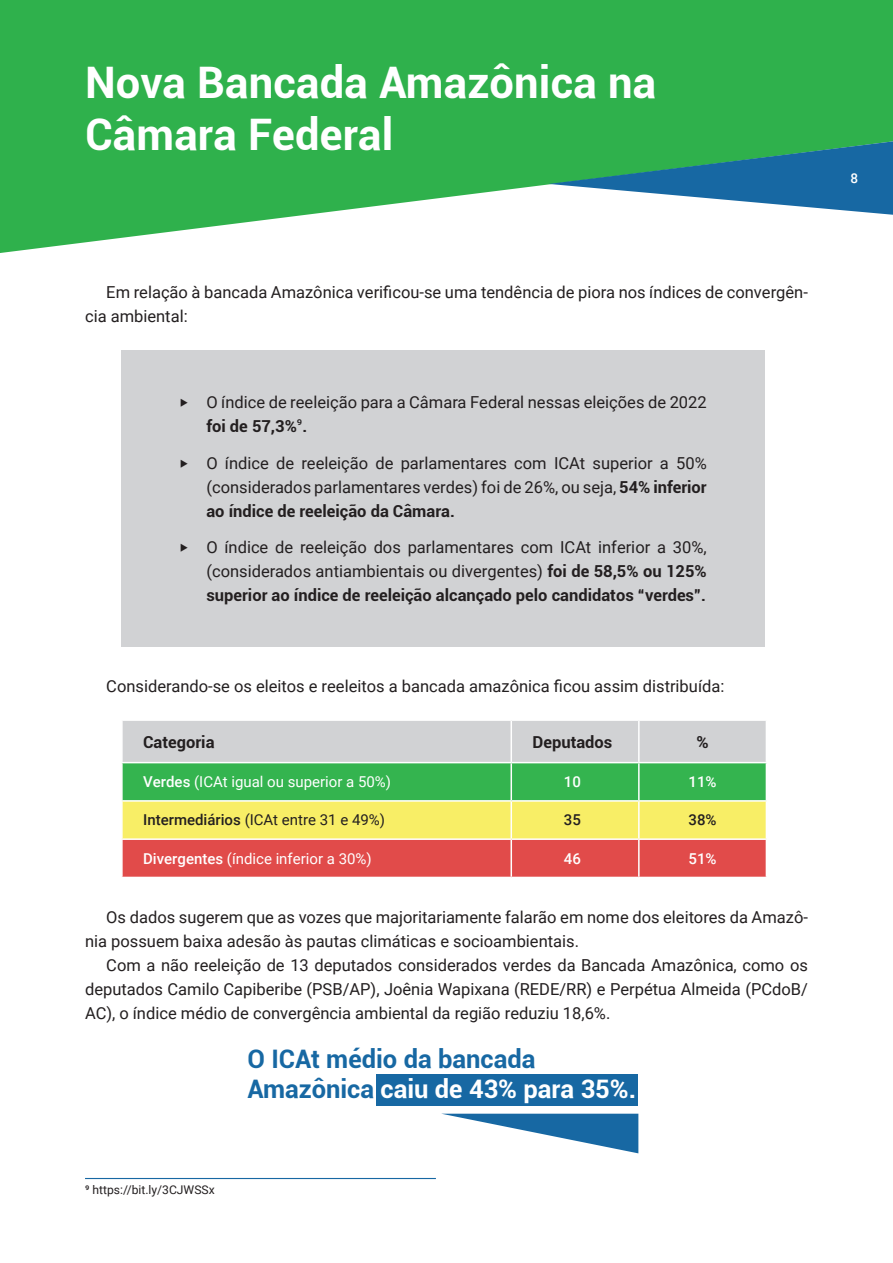
<style>
.page{position:relative;width:893px;height:1263px;background:#fff}
.page>*{position:absolute;margin:0;border:0;box-sizing:border-box;transform-origin:0 0}
.t1{font:700 43.5px/52.2px "Roboto";letter-spacing:.005em;color:#fff}
.t2{font:700 25.5px/30.6px "Roboto";color:#1768a3}
.t3{font:16.5px/24px "Roboto";color:#231f20}
.t4{font:700 16.5px "Roboto";color:#231f20}
.t5{font:15px "Roboto";color:#fff}
.t6{font:15px "Roboto";color:#231f20}
.t7{font:500 15px "Roboto";color:#fff}
.t8{font:500 15px "Roboto";color:#231f20}
.t9{font:500 13.5px "Roboto";color:#fff}
.t10{font:12px "Roboto";color:#231f20}
.s1{font-weight:700}
.s2{font-size:15px}
.s3{font-weight:500}
.s4{color:#fff}
</style>
<div class="page">
<svg style="left:123px;top:721px;width:643px;height:156px;background:#b8b078"></svg>
<hr style="left:510px;top:721px;width:2px;height:41px;background:#fff">
<hr style="left:638px;top:721px;width:2px;height:41px;background:#fff">
<hr style="left:121px;top:762px;width:390px;height:1px;background:#fff">
<hr style="left:511px;top:762px;width:128px;height:1px;background:#fff">
<hr style="left:510px;top:763px;width:2px;height:37px;background:#fff">
<hr style="left:639px;top:762px;width:128px;height:1px;background:#fff">
<hr style="left:638px;top:763px;width:2px;height:37px;background:#fff">
<hr style="left:121px;top:800px;width:390px;height:2px;background:#fff">
<hr style="left:511px;top:800px;width:128px;height:2px;background:#fff">
<hr style="left:510px;top:802px;width:2px;height:36px;background:#fff">
<hr style="left:639px;top:800px;width:128px;height:2px;background:#fff">
<hr style="left:638px;top:802px;width:2px;height:36px;background:#fff">
<hr style="left:121px;top:838px;width:390px;height:2px;background:#fff">
<hr style="left:511px;top:838px;width:128px;height:2px;background:#fff">
<hr style="left:510px;top:840px;width:2px;height:37px;background:#fff">
<hr style="left:639px;top:838px;width:128px;height:2px;background:#fff">
<hr style="left:638px;top:840px;width:2px;height:37px;background:#fff">
<svg style="left:0;top:0;width:893px;height:253px;fill:#2fb14c"></svg>
<svg style="left:549px;top:141px;width:344px;height:74px"></svg>
<div style="left:121px;top:350px;width:643px;height:296px;background:#d1d2d4"></div>
<div style="left:377px;top:1074px;width:261px;height:31px;background:#1768a3"></div>
<svg style="left:443px;top:1114px;width:195px;height:39px"></svg>
<hr style="left:85px;top:1178px;width:351px;height:1px;background:#1768a3">
<h1 class="t1" style="left:85px;top:55px;width:573px">Nova Bancada Amazônica na<br>Câmara Federal</h1>
<p class="t3" style="left:85px;top:279px;width:724px;text-indent:21px">Em relação à bancada Amazônica verificou-se uma tendência de piora nos índices de convergên&shy;cia ambiental:</p>
<p class="t3" style="left:206px;top:389px;width:502px;text-indent:-27px">‣ O índice de reeleição para a Câmara Federal nessas eleições de 2022 <span class="s1">foi de 57,3%</span><span class="s2">⁹</span><span class="s1">.</span></p>
<p class="t3" style="left:206px;top:450px;width:502px;text-align:justify;text-indent:-27px">‣ O índice de reeleição de parlamentares com ICAt superior a 50% (considerados parlamentares verdes) foi de 26%, ou seja, <span class="s1">54% inferior ao índice de reeleição da Câmara.</span></p>
<p class="t3" style="left:206px;top:535px;width:502px;text-align:justify;text-indent:-27px">‣ O índice de reeleição dos parlamentares com ICAt inferior a 30%, (considerados antiambientais ou divergentes) <span class="s1">foi de 58,5% ou 125% superior ao índice de reeleição alcançado pelo candidatos “verdes”.</span></p>
<p class="t3" style="left:106px;top:673px;width:619px">Considerando-se os eleitos e reeleitos a bancada amazônica ficou assim distribuída:</p>
<p class="t4" style="left:143px;top:730px;width:73px">Categoria</p>
<p class="t4" style="left:533px;top:730px;width:81px">Deputados</p>
<p class="t4" style="left:696px;top:730px;width:14px">%</p>
<p class="t5" style="left:143px;top:771px;width:249px"><span class="s3">Verdes</span> (ICAt igual ou superior a 50%)</p>
<p class="t7" style="left:564px;top:771px;width:19px">10</p>
<p class="t7" style="left:689px;top:771px;width:30px">11%</p>
<p class="t6" style="left:143px;top:809px;width:243px"><span class="s3">Intermediários</span> (ICAt entre 31 e 49%)</p>
<p class="t8" style="left:564px;top:809px;width:19px">35</p>
<p class="t8" style="left:689px;top:809px;width:30px">38%</p>
<p class="t5" style="left:143px;top:848px;width:230px"><span class="s3">Divergentes</span> (índice inferior a 30%)</p>
<p class="t7" style="left:564px;top:848px;width:19px">46</p>
<p class="t7" style="left:689px;top:848px;width:30px">51%</p>
<p class="t3" style="left:85px;top:905px;width:724px;text-indent:21px">Os dados sugerem que as vozes que majoritariamente falarão em nome dos eleitores da Amazô&shy;nia possuem baixa adesão às pautas climáticas e socioambientais.</p>
<p class="t3" style="left:85px;top:953px;width:724px;text-align:justify;text-indent:21px">Com a não reeleição de 13 deputados considerados verdes da Bancada Amazônica, como os deputados Camilo Capiberibe (PSB/AP), Joênia Wapixana (REDE/RR) e Perpétua Almeida (PCdoB/ AC), o índice médio de convergência ambiental da região reduziu 18,6%.</p>
<p class="t10" style="left:85px;top:1181px;width:131px">⁹ https://bit.ly/3CJWSSx</p>
<h2 class="t2" style="left:247px;top:1042px;width:390px">O ICAt médio da bancada<br>Amazônica <span class="s4">caiu de 43% para 35%.</span></h2>
<p class="t9" style="left:850px;top:169px;width:9px">8</p>
</div>
